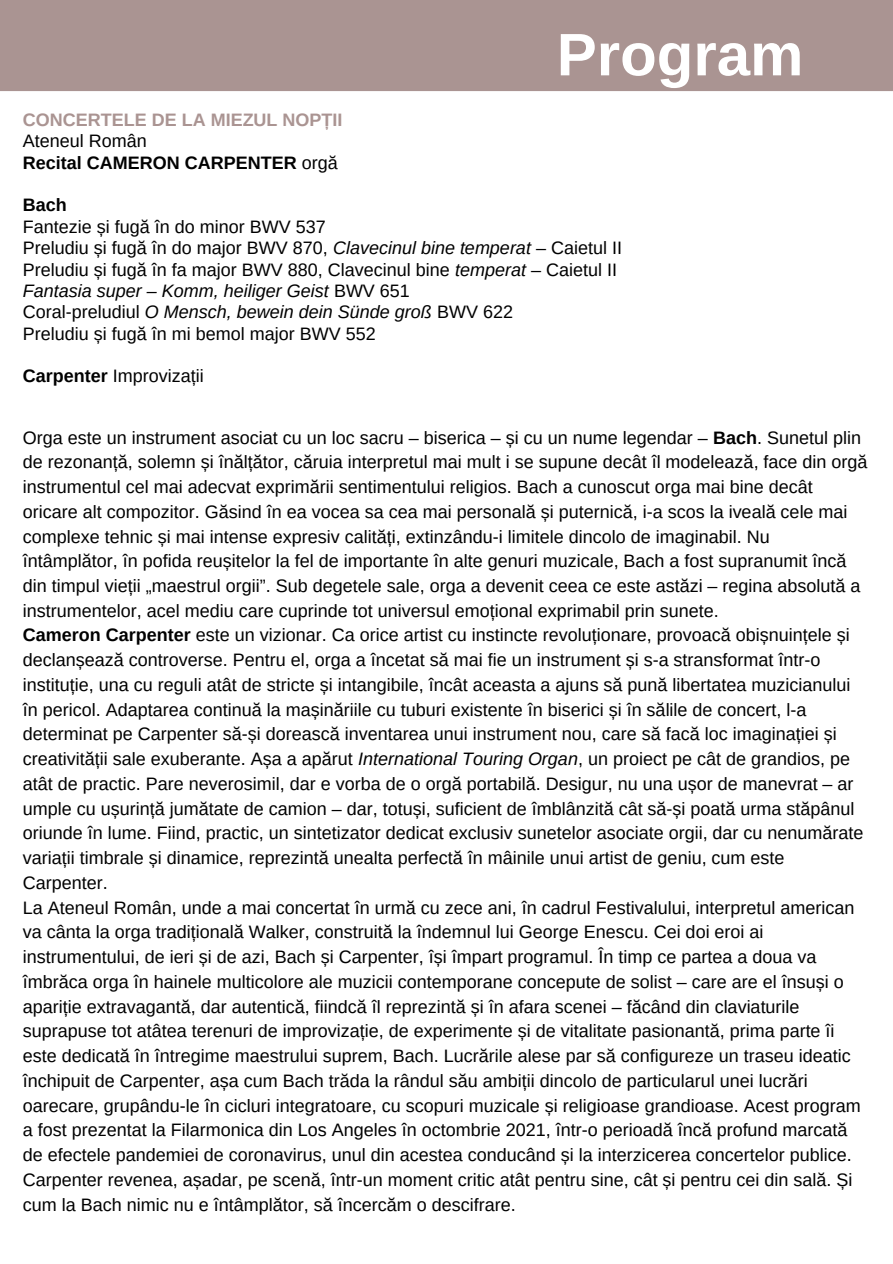
<style>
.page{position:relative;width:893px;height:1264px;background:#fff}
.page>*{position:absolute;margin:0;border:0;box-sizing:border-box;transform-origin:0 0}
.t1{font:700 60px "Arimo";color:#fff}
.t2{font:18px/24.8px "Arimo";color:#000}
.t3{font:italic 18px "Arimo";color:#000}
.t4{font:700 18px "Arimo";color:#000}
.t5{font:700 18px "Arimo";color:#aa9492}
.s1{font-weight:400}
.s2{font-style:italic}
.s3{font-style:normal}
.s4{font-weight:700}
</style>
<div class="page">
<div style="left:0;top:0;width:892px;height:91px;background:#aa9492"></div>
<p class="t1" style="left:556px;top:21px;width:248px">Program</p>
<p class="t5" style="left:23px;top:110px;width:321px">CONCERTELE DE LA MIEZUL NOPȚII</p>
<p class="t2" style="left:23px;top:129px;width:125px">Ateneul Român</p>
<p class="t4" style="left:23px;top:152px;width:316px">Recital CAMERON CARPENTER <span class="s1">orgă</span></p>
<p class="t4" style="left:23px;top:195px;width:45px">Bach</p>
<p class="t2" style="left:23px;top:214px;width:304px">Fantezie și fugă în do minor BWV 537</p>
<p class="t2" style="left:23px;top:235px;width:600px">Preludiu și fugă în do major BWV 870, <span class="s2">Clavecinul bine temperat</span> – Caietul II</p>
<p class="t2" style="left:23px;top:257px;width:595px">Preludiu și fugă în fa major BWV 880, Clavecinul bine <span class="s2">temperat</span> – Caietul II</p>
<p class="t3" style="left:23px;top:280px;width:388px">Fantasia super – Komm, heiliger Geist <span class="s3">BWV 651</span></p>
<p class="t3" style="left:23px;top:302px;width:491px"><span class="s3">Coral-preludiul</span> O Mensch, bewein dein Sünde groß <span class="s3">BWV 622</span></p>
<p class="t2" style="left:23px;top:321px;width:354px">Preludiu și fugă în mi bemol major BWV 552</p>
<p class="t2" style="left:23px;top:364px;width:182px"><span class="s4">Carpenter</span> Improvizații</p>
<p class="t2" style="left:23px;top:425px;width:846px">Orga este un instrument asociat cu un loc sacru – biserica – și cu un nume legendar – <span class="s4">Bach</span>. Sunetul plin de rezonanță, solemn și înălțător, căruia interpretul mai mult i se supune decât îl modelează, face din orgă instrumentul cel mai adecvat exprimării sentimentului religios. Bach a cunoscut orga mai bine decât oricare alt compozitor. Găsind în ea vocea sa cea mai personală și puternică, i-a scos la iveală cele mai complexe tehnic și mai intense expresiv calități, extinzându-i limitele dincolo de imaginabil. Nu întâmplător, în pofida reușitelor la fel de importante în alte genuri muzicale, Bach a fost supranumit încă din timpul vieții „maestrul orgii”. Sub degetele sale, orga a devenit ceea ce este astăzi – regina absolută a instrumentelor, acel mediu care cuprinde tot universul emoțional exprimabil prin sunete.</p>
<p class="t2" style="left:23px;top:623px;width:842px"><span class="s4">Cameron Carpenter</span> este un vizionar. Ca orice artist cu instincte revoluționare, provoacă obișnuințele și declanșează controverse. Pentru el, orga a încetat să mai fie un instrument și s-a stransformat într-o instituție, una cu reguli atât de stricte și intangibile, încât aceasta a ajuns să pună libertatea muzicianului în pericol. Adaptarea continuă la mașinăriile cu tuburi existente în biserici și în sălile de concert, l-a determinat pe Carpenter să-și dorească inventarea unui instrument nou, care să facă loc imaginației și creativității sale exuberante. Așa a apărut <span class="s2">International Touring Organ</span>, un proiect pe cât de grandios, pe atât de practic. Pare neverosimil, dar e vorba de o orgă portabilă. Desigur, nu una ușor de manevrat – ar umple cu ușurință jumătate de camion – dar, totuși, suficient de îmblânzită cât să-și poată urma stăpânul oriunde în lume. Fiind, practic, un sintetizator dedicat exclusiv sunetelor asociate orgii, dar cu nenumărate variații timbrale și dinamice, reprezintă unealta perfectă în mâinile unui artist de geniu, cum este Carpenter.</p>
<p class="t2" style="left:23px;top:895px;width:839px">La Ateneul Român, unde a mai concertat în urmă cu zece ani, în cadrul Festivalului, interpretul american va cânta la orga tradițională Walker, construită la îndemnul lui George Enescu. Cei doi eroi ai instrumentului, de ieri și de azi, Bach și Carpenter, își împart programul. În timp ce partea a doua va îmbrăca orga în hainele multicolore ale muzicii contemporane concepute de solist – care are el însuși o apariție extravagantă, dar autentică, fiindcă îl reprezintă și în afara scenei – făcând din claviaturile suprapuse tot atâtea terenuri de improvizație, de experimente și de vitalitate pasionantă, prima parte îi este dedicată în întregime maestrului suprem, Bach. Lucrările alese par să configureze un traseu ideatic închipuit de Carpenter, așa cum Bach trăda la rândul său ambiții dincolo de particularul unei lucrări oarecare, grupându-le în cicluri integratoare, cu scopuri muzicale și religioase grandioase. Acest program a fost prezentat la Filarmonica din Los Angeles în octombrie 2021, într-o perioadă încă profund marcată de efectele pandemiei de coronavirus, unul din acestea conducând și la interzicerea concertelor publice.<br>Carpenter revenea, așadar, pe scenă, într-un moment critic atât pentru sine, cât și pentru cei din sală. Și cum la Bach nimic nu e întâmplător, să încercăm o descifrare.</p>
</div>
